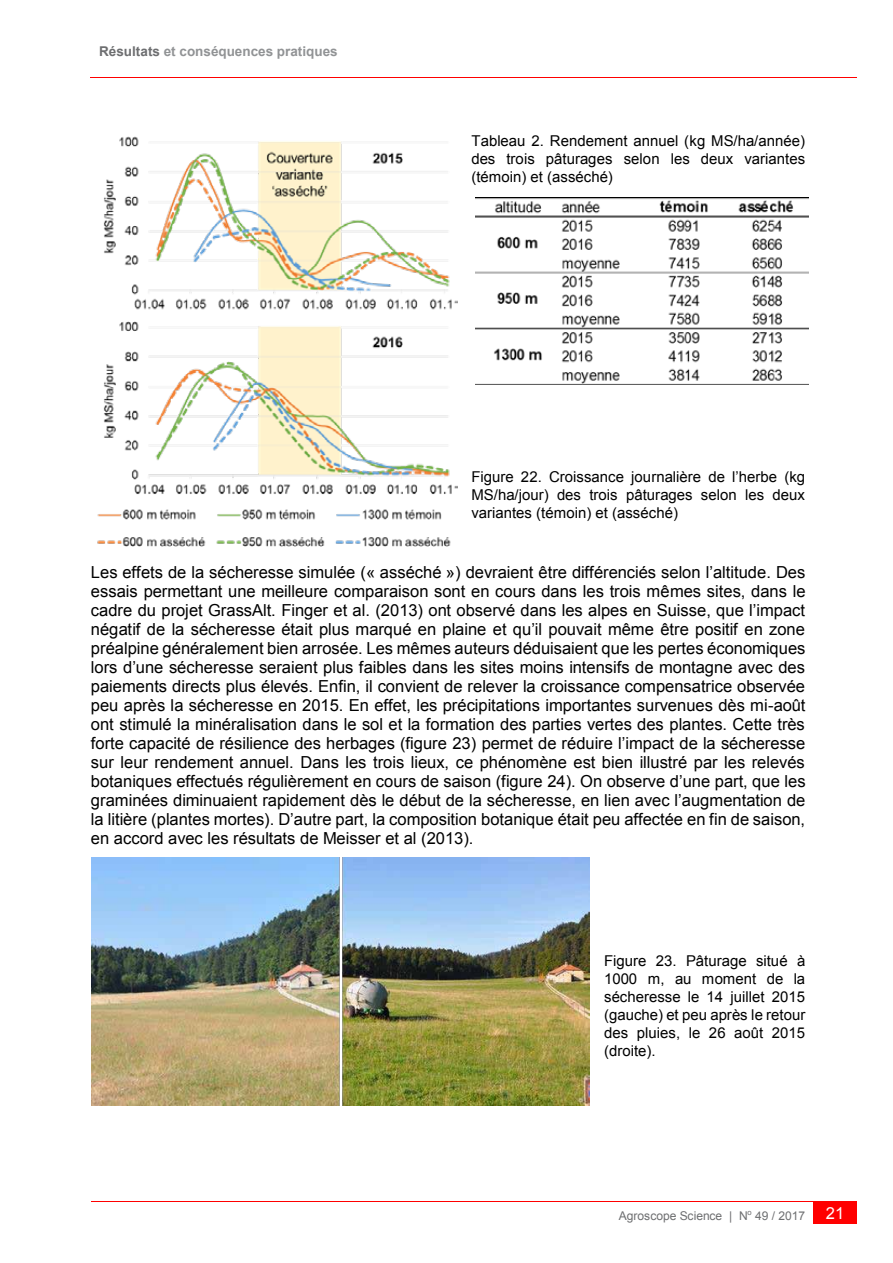
<style>
.page{position:relative;width:893px;height:1263px;background:#fff}
.page>*{position:absolute;margin:0;border:0;box-sizing:border-box;transform-origin:0 0}
.t1{font:16.5px/18.9px "Arial";color:#000;text-align:justify}
.t2{font:16.5px "Arial";color:#fff}
.t3{font:15px/18px "Arial";color:#000;text-align:justify}
.t4{font:700 13.5px "Arial";color:#919395}
.t5{font:12px "Arial";letter-spacing:-.005em;color:#6d6e70}
.s1{color:#6d6e70}
</style>
<div class="page">
<hr style="left:90px;top:77px;width:767px;height:1px;background:#f00">
<div style="left:813px;top:1201px;width:44px;height:23px;background:#f00"></div>
<hr style="left:91px;top:1200px;width:722px;height:1px;background:#f00">
<hr style="left:814px;top:1200px;width:43px;height:1px;background:#f00">
<img style="left:97px;top:136px;width:360px;height:411px">
<img style="left:475px;top:198px;width:334px;height:186px">
<img style="left:91px;top:857px;width:499px;height:248px">
<p class="t4" style="left:99px;top:42px;width:240px"><span class="s1">Résultats</span> et conséquences pratiques</p>
<p class="t3" style="left:471px;top:132px;width:335px">Tableau 2. Rendement annuel (kg MS/ha/année) des trois pâturages selon les deux variantes (témoin) et (asséché)</p>
<p class="t3" style="left:471px;top:468px;width:335px">Figure 22. Croissance journalière de l’herbe (kg MS/ha/jour) des trois pâturages selon les deux variantes (témoin) et (asséché)</p>
<p class="t1" style="left:91px;top:563px;width:716px">Les effets de la sécheresse simulée (« asséché ») devraient être différenciés selon l’altitude. Des essais permettant une meilleure comparaison sont en cours dans les trois mêmes sites, dans le cadre du projet GrassAlt. Finger et al. (2013) ont observé dans les alpes en Suisse, que l’impact négatif de la sécheresse était plus marqué en plaine et qu’il pouvait même être positif en zone préalpine généralement bien arrosée. Les mêmes auteurs déduisaient que les pertes économiques lors d’une sécheresse seraient plus faibles dans les sites moins intensifs de montagne avec des paiements directs plus élevés. Enfin, il convient de relever la croissance compensatrice observée peu après la sécheresse en 2015. En effet, les précipitations importantes survenues dès mi-août ont stimulé la minéralisation dans le sol et la formation des parties vertes des plantes. Cette très forte capacité de résilience des herbages (figure 23) permet de réduire l’impact de la sécheresse sur leur rendement annuel. Dans les trois lieux, ce phénomène est bien illustré par les relevés botaniques effectués régulièrement en cours de saison (figure 24). On observe d’une part, que les graminées diminuaient rapidement dès le début de la sécheresse, en lien avec l’augmentation de la litière (plantes mortes). D’autre part, la composition botanique était peu affectée en fin de saison, en accord avec les résultats de Meisser et al (2013).</p>
<p class="t3" style="left:604px;top:952px;width:203px">Figure 23. Pâturage situé à 1000 m, au moment de la sécheresse le 14 juillet 2015 (gauche) et peu après le retour des pluies, le 26 août 2015 (droite).</p>
<p class="t5" style="left:619px;top:1207px;width:188px">Agroscope Science | N<sup>o</sup> 49 / 2017</p>
<p class="t2" style="left:826px;top:1202px;width:20px">21</p>
</div>
